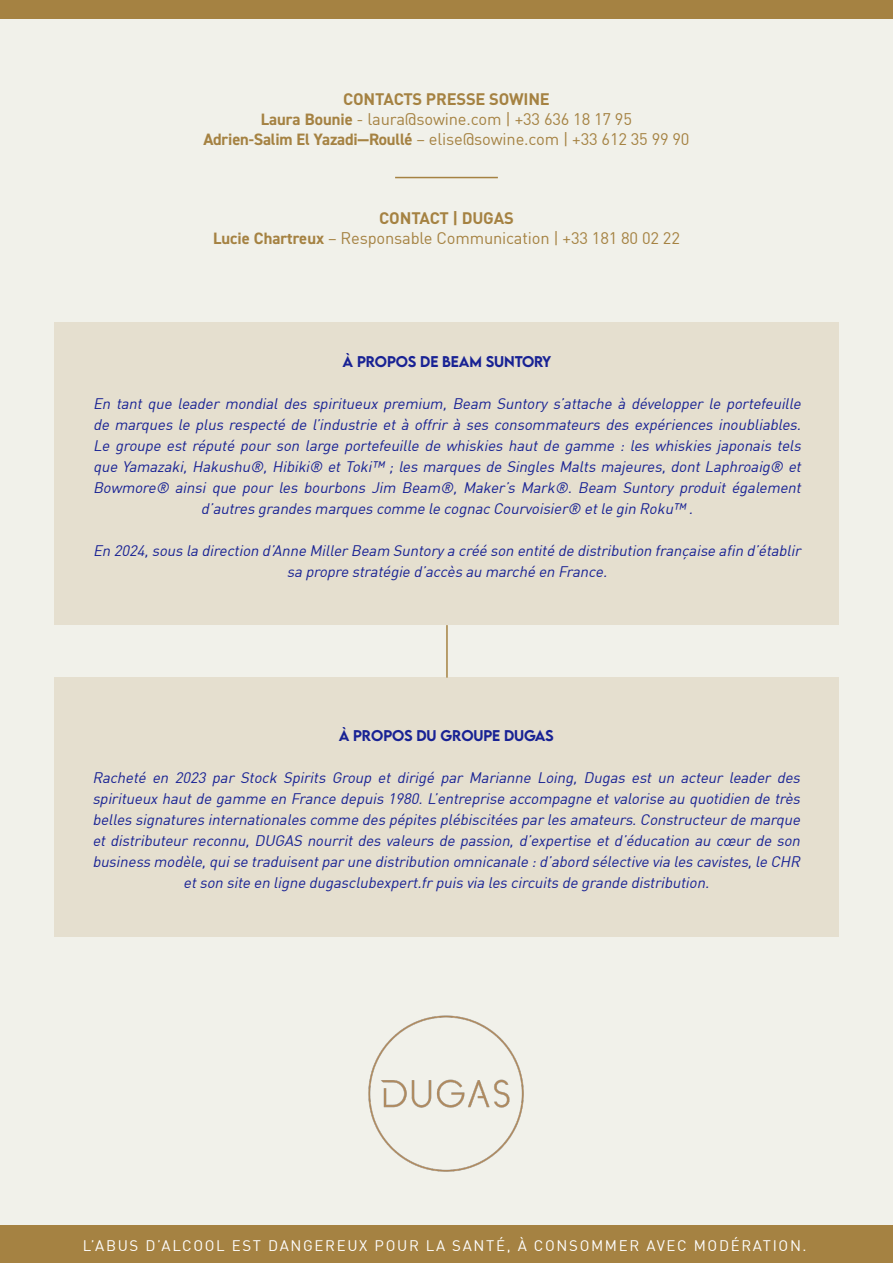
<style>
.page{position:relative;width:893px;height:1263px;background:#f1f1ea}
.page>*{position:absolute;margin:0;border:0;box-sizing:border-box;transform-origin:0 0}
.t1{font:16.5px/19.8px "DIN";letter-spacing:-.01em;color:#a58242;text-align:center}
.t2{font:italic 15px/21px "DIN";color:#182294;text-align:center}
.t3{font:15px "DIN";letter-spacing:.11em;color:#fff}
.t4{font:500 13.8px "LEMONMILK";letter-spacing:-.01em;color:#182294}
.s1{font-weight:700}
.s2{font-family:"DIN2014";font-weight:700}
</style>
<div class="page">
<div style="left:0;top:0;width:893px;height:19px;background:#a58242"></div>
<div style="left:55px;top:322px;width:784px;height:303px;background:#e5dfcf"></div>
<div style="left:55px;top:678px;width:784px;height:259px;background:#e5dfcf"></div>
<div style="left:0;top:1226px;width:893px;height:37px;background:#a58242"></div>
<hr style="left:446px;top:625px;width:2px;height:53px;background:#a58242">
<hr style="left:395px;top:177px;width:103px;height:1px;background:#a58242">
<img style="left:368px;top:1015px;width:156px;height:157px">
<p class="t1" style="left:203px;top:89px;width:488px"><span class="s1">CONTACTS PRESSE SOWINE<br></span><span class="s2">Laura Bounie</span> - laura@sowine.com | +33 636 18 17 95<br><span class="s2">Adrien-Salim El Yazadi—Roullé</span> – elise@sowine.com | +33 612 35 99 90</p>
<p class="t1" style="left:213px;top:208px;width:468px"><span class="s1">CONTACT | DUGAS<br></span><span class="s2">Lucie Chartreux</span> – Responsable Communication | +33 181 80 02 22</p>
<p class="t4" style="left:342px;top:352px;width:26px">À PROPOS</p>
<p class="t4" style="left:420px;top:352px;width:42px">DE BEAM</p>
<p class="t4" style="left:486px;top:352px;width:19px">SUNTORY</p>
<p class="t2" style="left:93px;top:393px;width:713px">En tant que leader mondial des spiritueux premium, Beam Suntory s’attache à développer le portefeuille de marques le plus respecté de l’industrie et à offrir à ses consommateurs des expériences inoubliables.<br>Le groupe est réputé pour son large portefeuille de whiskies haut de gamme : les whiskies japonais tels que Yamazaki, Hakushu®, Hibiki® et Toki™ ; les marques de Singles Malts majeures, dont Laphroaig® et Bowmore® ainsi que pour les bourbons Jim Beam®, Maker’s Mark®. Beam Suntory produit également d’autres grandes marques comme le cognac Courvoisier® etle gin Roku™ .</p>
<p class="t2" style="left:93px;top:540px;width:713px">En 2024,sous la direction d’Anne MillerBeam Suntorya créé son entité de distribution française afin d’établir sa propre stratégie d’accès au marché en France.</p>
<p class="t4" style="left:339px;top:727px;width:26px">À PROPOS</p>
<p class="t4" style="left:416px;top:727px;width:109px">DU GROUPE DUGAS</p>
<p class="t2" style="left:92px;top:767px;width:713px">Racheté en 2023 par Stock Spirits Group et dirigé par Marianne Loing, Dugas est un acteur leader des spiritueux hautde gamme en France depuis 1980.L’entreprise accompagne etvalorise au quotidien de très belles signatures internationales comme des pépites plébiscitées parles amateurs.Constructeurde marque et distributeur reconnu, DUGAS nourrit des valeurs de passion, d’expertise et d’éducation au cœur de son business modèle,quise traduisentparune distribution omnicanale :d’abord sélective via les cavistes,le CHR etson site en ligne dugasclubexpert.frpuis via les circuits de grande distribution.</p>
<p class="t3" style="left:83px;top:1236px;width:725px">L’ABUS D’ALCOOL EST DANGEREUX POUR LA SANTÉ, À CONSOMMER AVEC MODÉRATION.</p>
</div>
